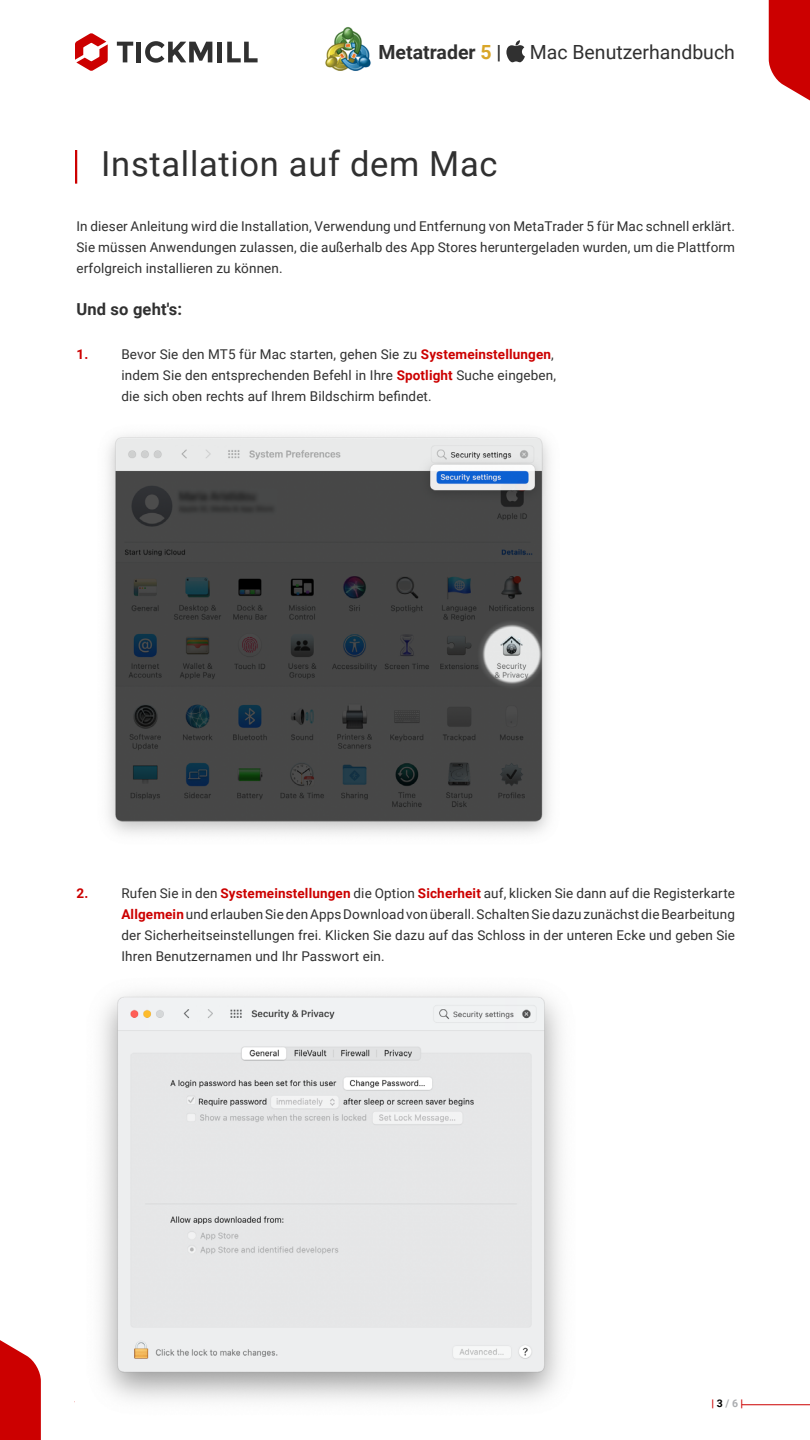
<style>
.page{position:relative;width:810px;height:1440px;background:#fff}
.page>*{position:absolute;margin:0;border:0;box-sizing:border-box;transform-origin:0 0}
.t1{font:34.5px "Roboto";letter-spacing:.02em;color:#303030}
.t2{font:19.5px "Roboto";color:#303030}
.t3{font:700 19.5px "Roboto";color:#303030}
.t4{font:700 16.5px "Roboto";letter-spacing:.01em;color:#303030}
.t5{font:13.5px/21px "Roboto";letter-spacing:.01em;color:#303030;text-align:justify}
.t6{font:700 13.5px "Roboto";color:#c00}
.t7{font:700 10.5px "Roboto";color:#c00}
.s1{color:#d9a629}
.s2{font-weight:700;color:#c00}
.s3{color:#000}
.s4{color:#abadb0}
</style>
<div class="page">
<svg style="left:117px;top:42px;width:16px;height:20px"></svg>
<hr style="left:137px;top:42px;width:4px;height:20px;background:#303030">
<svg style="left:145px;top:41px;width:67px;height:22px"></svg>
<hr style="left:218px;top:42px;width:4px;height:20px;background:#303030">
<svg style="left:227px;top:42px;width:31px;height:20px"></svg>
<svg style="left:75px;top:33px;width:33px;height:38px"></svg>
<svg style="left:506px;top:40px;width:19px;height:22px"></svg>
<img style="left:325px;top:27px;width:46px;height:44px">
<svg style="left:769px;top:0;width:41px;height:101px;background:#d22222"></svg>
<svg style="left:0;top:1340px;width:41px;height:100px;background:#d22222"></svg>
<hr style="left:742px;top:1404px;width:68px;height:1px;background:#c00">
<img style="left:101px;top:992px;width:460px;height:409px">
<hr style="left:75px;top:150px;width:2px;height:34px;background:#c00">
<img style="left:108px;top:435px;width:442px;height:399px">
<h2 class="t3" style="left:379px;top:39px;width:125px">Metatrader <span class="s1">5</span> |</h2>
<h2 class="t2" style="left:530px;top:39px;width:207px">Mac Benutzerhandbuch</h2>
<h1 class="t1" style="left:101px;top:139px;width:398px">Installation auf dem Mac</h1>
<p class="t5" style="left:76px;top:215px;width:660px">In dieser Anleitung wird die Installation, Verwendung und Entfernung von MetaTrader 5 für Mac schnell erklärt.<br>Sie müssen Anwendungen zulassen, die außerhalb des App Stores heruntergeladen wurden, um die Plattform erfolgreich installieren zu können.</p>
<p class="t4" style="left:76px;top:298px;width:107px">Und so geht's:</p>
<p class="t5" style="left:121px;top:343px;width:436px;text-align:left">Bevor Sie den MT5 für Mac starten, gehen Sie zu <span class="s2">Systemeinstellungen</span>, indem Sie den entsprechenden Befehl in Ihre <span class="s2">Spotlight</span> Suche eingeben, die sich oben rechts auf Ihrem Bildschirm befindet.</p>
<p class="t6" style="left:76px;top:345px;width:13px">1.</p>
<p class="t6" style="left:76px;top:884px;width:13px">2.</p>
<p class="t5" style="left:121px;top:882px;width:615px">Rufen Sie in den <span class="s2">Systemeinstellungen</span> die Option <span class="s2">Sicherheit</span> auf, klicken Sie dann auf die Registerkarte <span class="s2">Allgemein</span> und erlauben Sie den Apps Download von überall. Schalten Sie dazu zunächst die Bearbeitung der Sicherheitseinstellungen frei. Klicken Sie dazu auf das Schloss in der unteren Ecke und geben Sie Ihren Benutzernamen und Ihr Passwort ein.</p>
<p class="t7" style="left:712px;top:1396px;width:33px">| <span class="s3">3</span> <span class="s4">/ 6</span>|</p>
</div>
